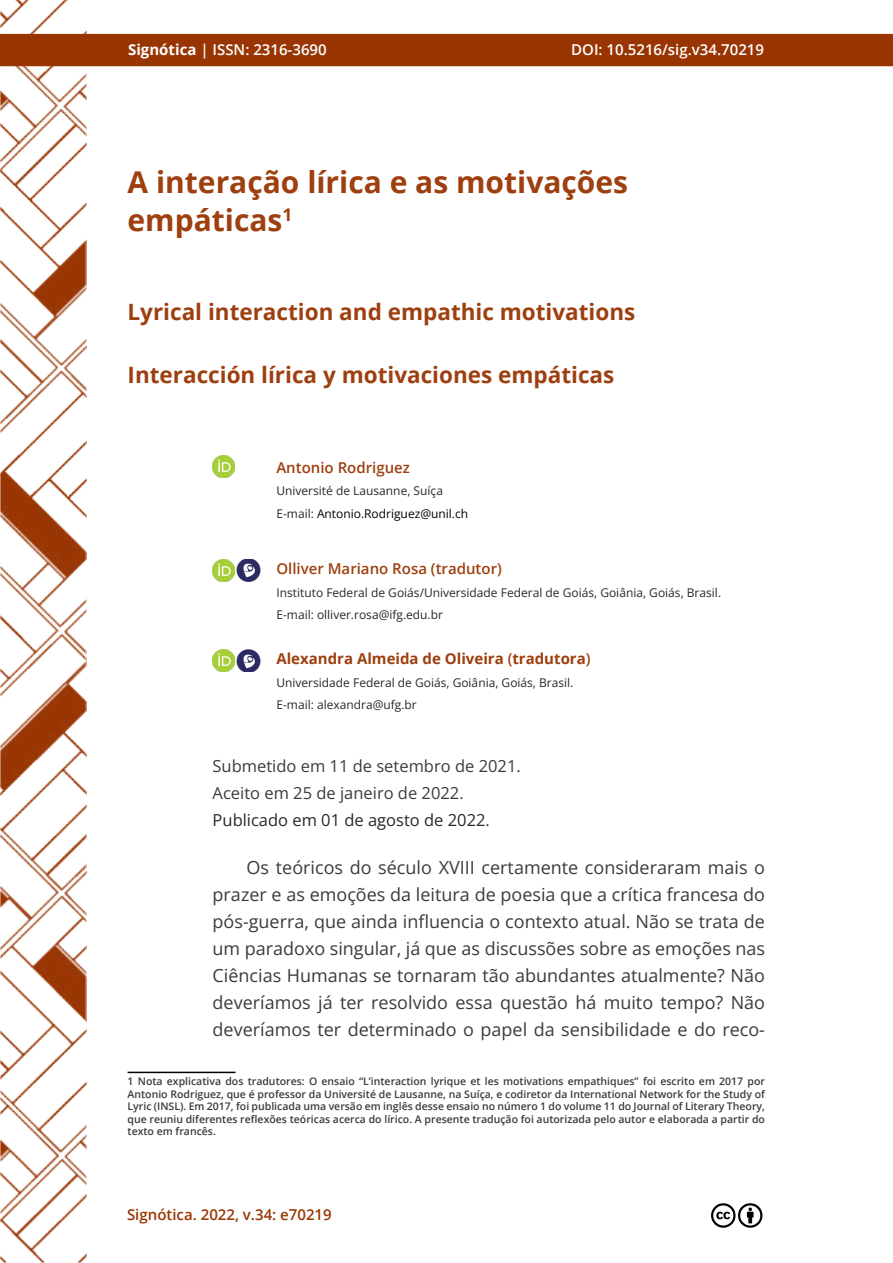
<style>
.page{position:relative;width:893px;height:1263px;background:#fff}
.page>*{position:absolute;margin:0;border:0;box-sizing:border-box;transform-origin:0 0}
.t1{font:700 30px/37.5px "Open Sans";color:#9e3f0f}
.t2{font:700 22.5px "Open Sans";color:#9e3f0f}
.t3{font:18px/27px "Open Sans";color:#3c3b3b;text-align:justify}
.t4{font:16.5px/27px "Open Sans";color:#3c3b3b}
.t5{font:600 15px "Open Sans";color:#fff}
.t6{font:600 15px "Open Sans";color:#9e3f0f}
.t7{font:700 15px "Open Sans";color:#9e3f0f}
.t8{font:600 15px "Open Sans";color:#983503}
.t9{font:12px/22.5px "Open Sans";color:#282827}
.t10{font:600 10.5px/12.6px "Open Sans";color:#3c3b3b;text-align:justify}
.s1{font-weight:700}
.s2{color:#000}
.s3{font-weight:600}
.s4{color:#282827}
</style>
<div class="page">
<img style="left:0;top:0;width:87px;height:1263px">
<div style="left:0;top:34px;width:893px;height:32px;background:#983503"></div>
<svg style="left:711px;top:1203px;width:52px;height:25px"></svg>
<hr style="left:128px;top:1072px;width:108px;height:1px;background:#000">
<img style="left:213px;top:455px;width:22px;height:22px">
<img style="left:213px;top:559px;width:20px;height:22px">
<img style="left:233px;top:559px;width:28px;height:22px">
<img style="left:213px;top:650px;width:20px;height:22px">
<img style="left:233px;top:650px;width:28px;height:22px">
<h3 class="t5" style="left:128px;top:39px;width:200px"><span class="s1">Signótica</span> | ISSN: 2316-3690</h3>
<h3 class="t5" style="left:571px;top:39px;width:194px">DOI: 10.5216/sig.v34.70219</h3>
<h1 class="t1" style="left:128px;top:163px;width:502px">A interação lírica e as motivações empáticas<sup>1</sup></h1>
<h2 class="t2" style="left:128px;top:296px;width:509px">Lyrical interaction and empathic motivations</h2>
<h2 class="t2" style="left:128px;top:359px;width:488px">Interacción lírica y motivaciones empáticas</h2>
<h3 class="t6" style="left:276px;top:457px;width:135px">Antonio Rodriguez</h3>
<p class="t9" style="left:276px;top:480px;width:193px">Université de Lausanne, Suíça<br>E-mail: <span class="s2">Antonio.Rodriguez@unil.ch</span></p>
<h3 class="t6" style="left:276px;top:558px;width:227px">Olliver Mariano Rosa (tradutor)</h3>
<p class="t9" style="left:276px;top:581px;width:446px">Instituto Federal de Goiás/Universidade Federal de Goiás, Goiânia, Goiás, Brasil.<br>E-mail: olliver.rosa@ifg.edu.br</p>
<h3 class="t7" style="left:276px;top:648px;width:316px">Alexandra Almeida de Oliveira <span class="s3">(</span>tradutora<span class="s3">)</span></h3>
<p class="t9" style="left:276px;top:671px;width:299px">Universidade Federal de Goiás, Goiânia, Goiás, Brasil.<br>E-mail: alexandra@ufg.br</p>
<h3 class="t4" style="left:213px;top:752px;width:310px">Submetido em 11 de setembro de 2021.<br>Aceito em 25 de janeiro de 2022.<br><span class="s4">Publicado em 01 de agosto de 2022</span>.</h3>
<p class="t3" style="left:213px;top:854px;width:554px;text-indent:34px">Os teóricos do século XVIII certamente consideraram mais o prazer e as emoções da leitura de poesia que a crítica francesa do pós-guerra, que ainda influencia o contexto atual. Não se trata de um paradoxo singular, já que as discussões sobre as emoções nas Ciências Humanas se tornaram tão abundantes atualmente? Não deveríamos já ter resolvido essa questão há muito tempo? Não deveríamos ter determinado o papel da sensibilidade e do reco-</p>
<p class="t10" style="left:128px;top:1075px;width:639px">1 Nota explicativa dos tradutores: O ensaio “L’interaction lyrique et les motivations empathiques” foi escrito em 2017 por Antonio Rodriguez, que é professor da Université de Lausanne, na Suíça, e codiretor da International Network for the Study of Lyric (INSL). Em 2017, foi publicada uma versão em inglês desse ensaio no número 1 do volume 11 do Journal of Literary Theory, que reuniu diferentes reflexões teóricas acerca do lírico. A presente tradução foi autorizada pelo autor e elaborada a partir do texto em francês.</p>
<h3 class="t8" style="left:127px;top:1205px;width:206px">Signótica. 2022, v.34: e70219</h3>
</div>
